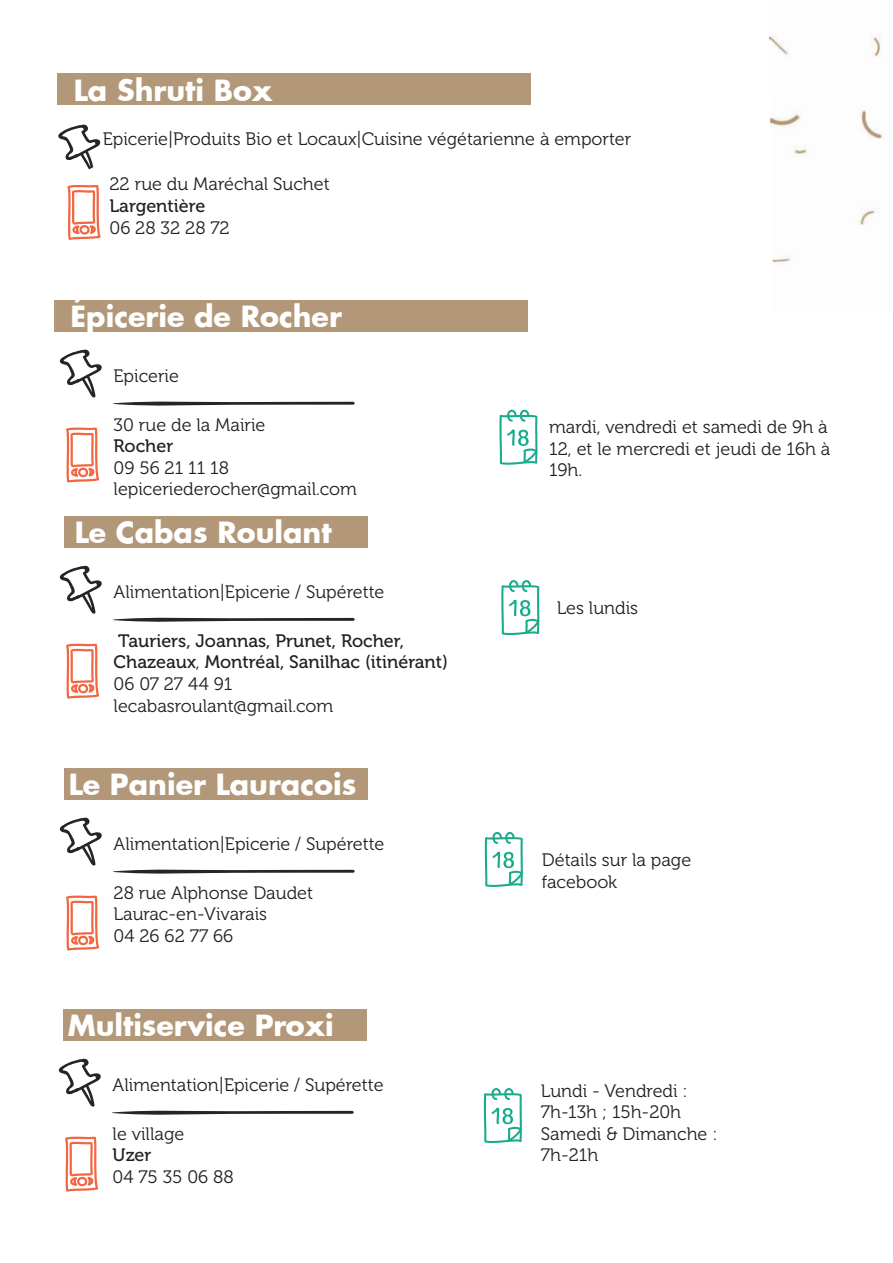
<style>
.page{position:relative;width:893px;height:1263px;background:#fff}
.page>*{position:absolute;margin:0;border:0;box-sizing:border-box;transform-origin:0 0}
.t1{font:700 28.5px "Futura";color:#fff}
.t2{font:18px/21.6px "Museo 300";color:#231f20}
.t3{font:18px/21.6px "Museo 500";color:#231f20}
.s1{font-family:"Museo 300"}
</style>
<div class="page">
<svg style="left:113px;top:617px;width:242px;height:5px"></svg>
<svg style="left:66px;top:644px;width:33px;height:55px"></svg>
<svg style="left:59px;top:566px;width:43px;height:48px"></svg>
<svg style="left:501px;top:580px;width:38px;height:55px"></svg>
<div style="left:64px;top:516px;width:304px;height:32px;background:#b29878"></div>
<svg style="left:113px;top:869px;width:242px;height:5px"></svg>
<svg style="left:66px;top:895px;width:33px;height:55px"></svg>
<svg style="left:59px;top:817px;width:43px;height:49px"></svg>
<svg style="left:485px;top:832px;width:38px;height:55px"></svg>
<div style="left:64px;top:768px;width:304px;height:32px;background:#b29878"></div>
<svg style="left:112px;top:1110px;width:242px;height:5px"></svg>
<svg style="left:65px;top:1137px;width:33px;height:55px"></svg>
<svg style="left:58px;top:1058px;width:43px;height:49px"></svg>
<svg style="left:484px;top:1088px;width:38px;height:55px"></svg>
<div style="left:63px;top:1009px;width:304px;height:32px;background:#b29878"></div>
<svg style="left:113px;top:401px;width:242px;height:5px"></svg>
<svg style="left:66px;top:428px;width:33px;height:54px"></svg>
<svg style="left:59px;top:349px;width:43px;height:49px"></svg>
<svg style="left:499px;top:410px;width:39px;height:55px"></svg>
<div style="left:54px;top:300px;width:474px;height:31px;background:#b29878"></div>
<div style="left:57px;top:74px;width:474px;height:31px;background:#b29878"></div>
<svg style="left:67px;top:185px;width:34px;height:55px"></svg>
<svg style="left:58px;top:124px;width:42px;height:46px"></svg>
<img style="left:769px;top:36px;width:114px;height:226px">
<h1 class="t1" style="left:74px;top:70px;width:200px">La Shruti Box</h1>
<p class="t2" style="left:103px;top:128px;width:530px">Epicerie|Produits Bio et Locaux|Cuisine végétarienne à emporter</p>
<p class="t2" style="left:109px;top:174px;width:222px">22 rue du Maréchal Suchet</p>
<p class="t3" style="left:109px;top:195px;width:97px">Largentière</p>
<p class="t2" style="left:109px;top:217px;width:122px">06 28 32 28 72</p>
<h1 class="t1" style="left:71px;top:296px;width:273px">Épicerie de Rocher</h1>
<p class="t2" style="left:114px;top:365px;width:67px">Epicerie</p>
<p class="t2" style="left:114px;top:414px;width:153px">30 rue de la Mairie</p>
<p class="t3" style="left:114px;top:435px;width:61px">Rocher</p>
<p class="t2" style="left:114px;top:457px;width:245px">09 56 21 11 18 lepiceriederocher@gmail.com</p>
<h1 class="t1" style="left:75px;top:513px;width:258px">Le Cabas Roulant</h1>
<p class="t2" style="left:114px;top:581px;width:272px">Alimentation|Epicerie / Supérette</p>
<p class="t3" style="left:114px;top:630px;width:336px">Tauriers, Joannas, Prunet, Rocher,<br>Chazeaux<span class="s1">,</span> Montréal, Sanilhac (itinérant)</p>
<p class="t2" style="left:114px;top:673px;width:221px">06 07 27 44 91 lecabasroulant@gmail.com</p>
<h1 class="t1" style="left:69px;top:765px;width:289px">Le Panier Lauracois</h1>
<p class="t2" style="left:114px;top:833px;width:272px">Alimentation|Epicerie / Supérette</p>
<p class="t2" style="left:114px;top:882px;width:201px">28 rue Alphonse Daudet<br>Laurac-en-Vivarais<br>04 26 62 77 66</p>
<h1 class="t1" style="left:68px;top:1006px;width:267px">Multiservice Proxi</h1>
<p class="t2" style="left:113px;top:1074px;width:272px">Alimentation|Epicerie / Supérette</p>
<p class="t2" style="left:113px;top:1123px;width:73px">le village</p>
<p class="t3" style="left:113px;top:1144px;width:40px">Uzer</p>
<p class="t2" style="left:113px;top:1166px;width:123px">04 75 35 06 88</p>
<p class="t2" style="left:549px;top:416px;width:283px">mardi, vendredi et samedi de 9h à<br>12, et le mercredi et jeudi de 16h à<br>19h.</p>
<p class="t2" style="left:557px;top:597px;width:83px">Les lundis</p>
<p class="t2" style="left:542px;top:849px;width:151px">Détails sur la page facebook</p>
<p class="t2" style="left:541px;top:1080px;width:178px">Lundi - Vendredi :<br>7h-13h ; 15h-20h<br>Samedi &amp; Dimanche :<br>7h-21h</p>
</div>
